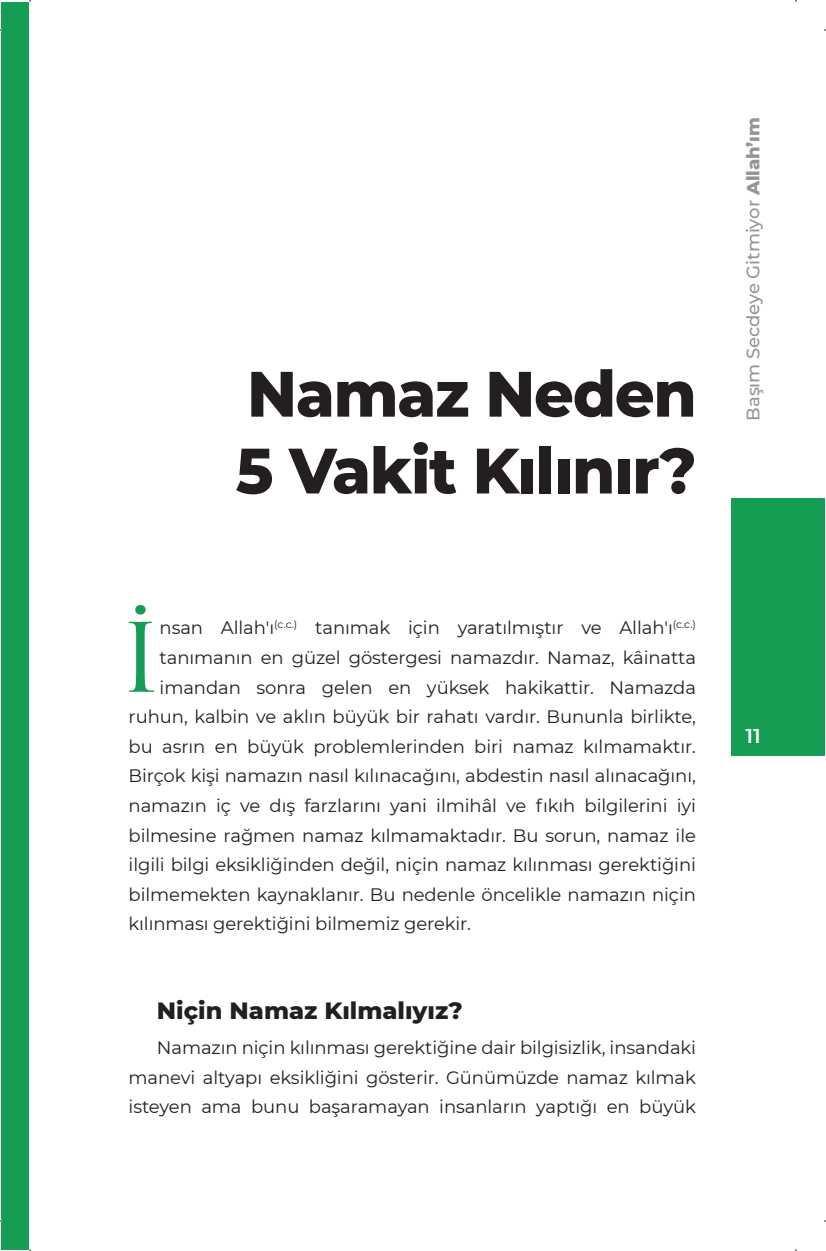
<style>
.page{position:relative;width:826px;height:1251px;background:#fff}
.page>*{position:absolute;margin:0;border:0;box-sizing:border-box;transform-origin:0 0}
.t1{font:92.8px "Trajan Pro";color:#159d53;scale:1.09 1}
.t2{font:800 64px/76.8px "Montserrat";letter-spacing:-.02em;color:#231f20}
.t3{font:800 24px "Montserrat";color:#231f20}
.t4{font:600 20px "Montserrat";color:#fff}
.t5{font:18px/29.6px "Montserrat";letter-spacing:-.005em;color:#231f20;text-align:justify}
.t6{font:500 18px "Montserrat";letter-spacing:-.005em;color:#939598}
.s1{font-weight:800}
</style>
<div class="page">
<div style="left:731px;top:498px;width:93px;height:258px;background:#159d53"></div>
<div style="left:2px;top:2px;width:27px;height:1247px;background:#159d53"></div>
<h2 class="t2" style="left:236px;top:352px;width:462px">Namaz Neden<br>5 Vakit Kılınır?</h2>
<h1 class="t1" style="left:118px;top:599px;width:42px">İ</h1>
<p class="t5" style="left:159px;top:612px;width:537px">nsan Allah'ı<sup>(c.c.)</sup> tanımak için yaratılmıştır ve Allah'ı<sup>(c.c.)</sup></p>
<p class="t5" style="left:159px;top:642px;width:537px">tanımanın en güzel göstergesi namazdır. Namaz, kâinatta</p>
<p class="t5" style="left:159px;top:672px;width:537px">imandan sonra gelen en yüksek hakikattir. Namazda</p>
<p class="t5" style="left:129px;top:701px;width:568px">ruhun, kalbin ve aklın büyük bir rahatı vardır. Bununla birlikte,</p>
<p class="t5" style="left:129px;top:731px;width:568px">bu asrın en büyük problemlerinden biri namaz kılmamaktır.</p>
<p class="t5" style="left:129px;top:760px;width:568px">Birçok kişi namazın nasıl kılınacağını, abdestin nasıl alınacağını,</p>
<p class="t5" style="left:129px;top:790px;width:568px">namazın iç ve dış farzlarını yani ilmihâl ve fıkıh bilgilerini iyi</p>
<p class="t5" style="left:129px;top:820px;width:568px">bilmesine rağmen namaz kılmamaktadır. Bu sorun, namaz ile</p>
<p class="t5" style="left:129px;top:849px;width:568px">ilgili bilgi eksikliğinden değil, niçin namaz kılınması gerektiğini</p>
<p class="t5" style="left:129px;top:879px;width:568px">bilmemekten kaynaklanır. Bu nedenle öncelikle namazın niçin</p>
<p class="t5" style="left:129px;top:908px;width:344px">kılınması gerektiğini bilmemiz gerekir.</p>
<h3 class="t3" style="left:157px;top:992px;width:307px">Niçin Namaz Kılmalıyız?</h3>
<p class="t5" style="left:129px;top:1032px;width:568px;text-indent:28px">Namazın niçin kılınması gerektiğine dair bilgisizlik, insandaki manevi altyapı eksikliğini gösterir. Günümüzde namaz kılmak isteyen ama bunu başaramayan insanların yaptığı en büyük</p>
<p class="t6" style="left:740px;top:421px;width:305px;rotate:-90deg">Başım Secdeye Gitmiyor <span class="s1">Allah’ım</span></p>
<p class="t4" style="left:745px;top:721px;width:17px">11</p>
</div>
